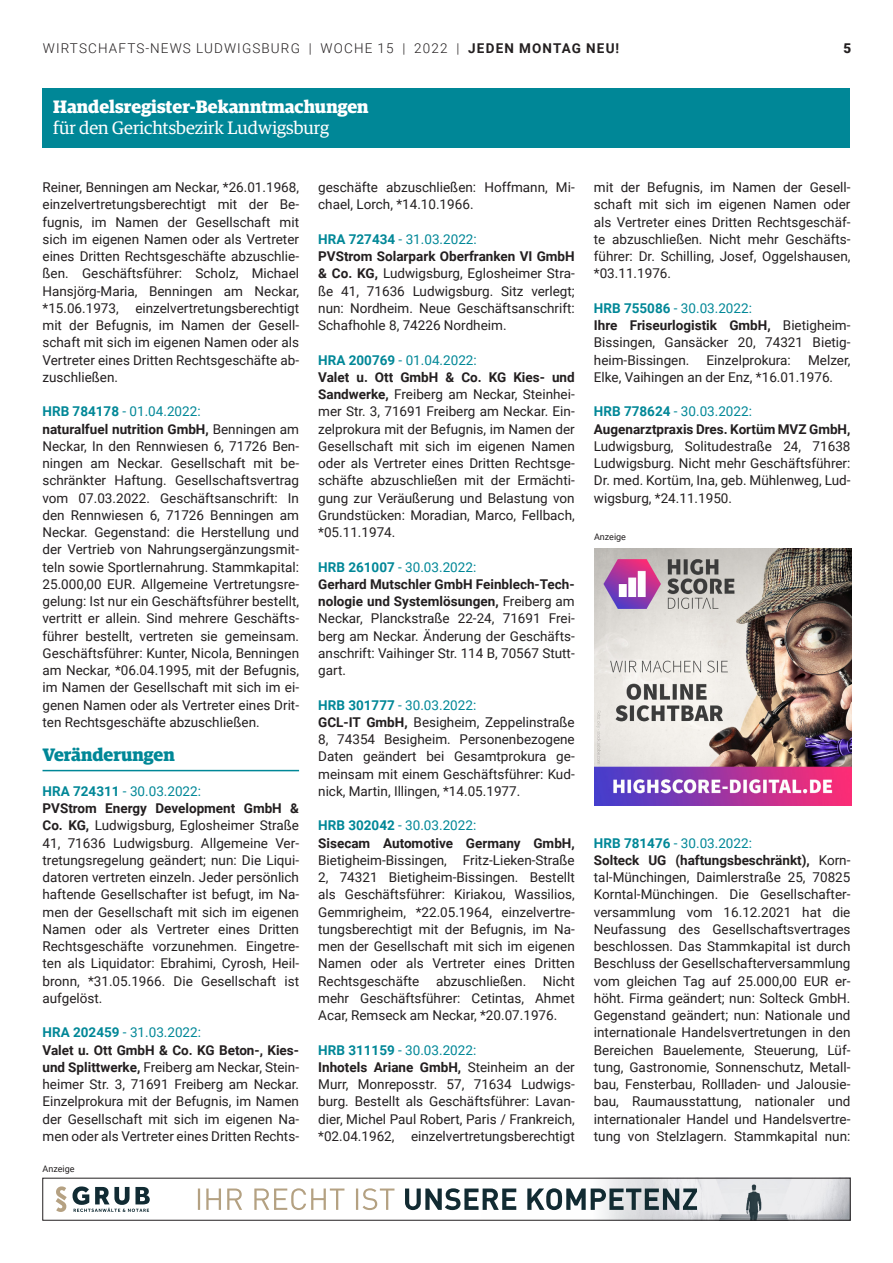
<style>
.page{position:relative;width:893px;height:1263px;background:#fff}
.page>*{position:absolute;margin:0;border:0;box-sizing:border-box;transform-origin:0 0}
.t1{font:700 18px "Guardian Egyp";color:#fff}
.t2{font:18px "Guardian Egyp";color:#fff}
.Rubrik_grauer_Balken{font:700 18px "Guardian Egyp";color:#008797}
.Grundtext{font:13.5px/17.2px "Roboto";color:#231f20;text-align:justify}
.HRA-HRB{font:13.5px "Roboto";color:#008797}
.t3{font:300 13.5px "Roboto";letter-spacing:.085em;color:#231f20}
.t4{font:900 13.5px "Roboto";color:#231f20}
.HRA-HRB-2{font:9px "Roboto";color:#231f20}
.s1{font-weight:700}
</style>
<div class="page">
<div style="left:43px;top:88px;width:807px;height:60px;background:#008797"></div>
<img style="left:602px;top:1180px;width:246px;height:38px">
<svg style="left:405px;top:1188px;width:292px;height:22px"></svg>
<svg style="left:198px;top:1188px;width:196px;height:22px"></svg>
<svg style="left:56px;top:1186px;width:11px;height:26px"></svg>
<svg style="left:73px;top:1186px;width:77px;height:26px"></svg>
<hr style="left:43px;top:770px;width:256px;height:1px;background:#008797">
<img style="left:594px;top:548px;width:258px;height:258px">
<p class="t3" style="left:43px;top:38px;width:578px">WIRTSCHAFTS-NEWS LUDWIGSBURG | WOCHE 15 | 2022 | <span class="s1">JEDEN MONTAG NEU!</span></p>
<p class="t4" style="left:843px;top:38px;width:9px">5</p>
<h1 class="t1" style="left:53px;top:93px;width:317px">Handelsregister-Bekanntmachungen</h1>
<h1 class="t2" style="left:53px;top:116px;width:277px">für den Gerichtsbezirk Ludwigsburg</h1>
<p class="Grundtext" style="left:43px;top:178px;width:258px">Reiner, Benningen am Neckar, *26.01.1968, einzelvertretungsberechtigt mit der Be&shy;fugnis, im Namen der Gesellschaft mit sich im eigenen Namen oder als Vertreter eines Dritten Rechtsgeschäfte abzuschlie&shy;ßen. Geschäftsführer: Scholz, Michael Hansjörg-Maria, Benningen am Neckar, *15.06.1973, einzelvertretungsberechtigt mit der Befugnis, im Namen der Gesell&shy;schaft mit sich im eigenen Namen oder als Vertreter eines Dritten Rechtsgeschäfte ab&shy;zuschließen.</p>
<p class="HRA-HRB" style="left:43px;top:402px;width:160px"><span class="s1">HRB 784178</span> - 01.04.2022:</p>
<p class="Grundtext" style="left:43px;top:420px;width:258px"><span class="s1">naturalfuel nutrition GmbH,</span> Benningen am Neckar, In den Rennwiesen 6, 71726 Ben&shy;ningen am Neckar. Gesellschaft mit be&shy;schränkter Haftung. Gesellschaftsvertrag vom 07.03.2022. Geschäftsanschrift: In den Rennwiesen 6, 71726 Benningen am Neckar. Gegenstand: die Herstellung und der Vertrieb von Nahrungsergänzungsmit&shy;teln sowie Sportlernahrung. Stammkapital:<br>25.000,00 EUR. Allgemeine Vertretungsre&shy;gelung: Ist nur ein Geschäftsführer bestellt, vertritt er allein. Sind mehrere Geschäfts&shy;führer bestellt, vertreten sie gemeinsam.<br>Geschäftsführer: Kunter, Nicola, Benningen am Neckar, *06.04.1995, mit der Befugnis, im Namen der Gesellschaft mit sich im ei&shy;genen Namen oder als Vertreter eines Drit&shy;ten Rechtsgeschäfte abzuschließen.</p>
<p class="Rubrik_grauer_Balken" style="left:43px;top:741px;width:134px">Veränderungen</p>
<p class="HRA-HRB" style="left:43px;top:781px;width:160px"><span class="s1">HRA 724311</span> - 30.03.2022:</p>
<p class="Grundtext" style="left:43px;top:799px;width:258px"><span class="s1">PVStrom Energy Development GmbH &amp; Co. KG,</span> Ludwigsburg, Eglosheimer Straße 41, 71636 Ludwigsburg. Allgemeine Ver&shy;tretungsregelung geändert; nun: Die Liqui&shy;datoren vertreten einzeln. Jeder persönlich haftende Gesellschafter ist befugt, im Na&shy;men der Gesellschaft mit sich im eigenen Namen oder als Vertreter eines Dritten Rechtsgeschäfte vorzunehmen. Eingetre&shy;ten als Liquidator: Ebrahimi, Cyrosh, Heil&shy;bronn, *31.05.1966. Die Gesellschaft ist aufgelöst.</p>
<p class="HRA-HRB" style="left:43px;top:1023px;width:160px"><span class="s1">HRA 202459</span> - 31.03.2022:</p>
<p class="Grundtext" style="left:43px;top:1041px;width:258px"><span class="s1">Valet u. Ott GmbH &amp; Co. KG Beton-, Kies&shy;und Splittwerke,</span> Freiberg am Neckar, Stein&shy;heimer Str. 3, 71691 Freiberg am Neckar.<br>Einzelprokura mit der Befugnis, im Namen der Gesellschaft mit sich im eigenen Na&shy;men oder als Vertreter eines Dritten Rechts-</p>
<p class="HRA-HRB-2" style="left:43px;top:1162px;width:34px">Anzeige</p>
<p class="Grundtext" style="left:318px;top:178px;width:258px">geschäfte abzuschließen: Hoffmann, Mi&shy;chael, Lorch, *14.10.1966.</p>
<p class="HRA-HRB" style="left:318px;top:229px;width:160px"><span class="s1">HRA 727434</span> - 31.03.2022:</p>
<p class="Grundtext" style="left:318px;top:247px;width:258px"><span class="s1">PVStrom Solarpark Oberfranken VI GmbH &amp; Co. KG,</span> Ludwigsburg, Eglosheimer Stra&shy;ße 41, 71636 Ludwigsburg. Sitz verlegt; nun: Nordheim. Neue Geschäftsanschrift:<br>Schafhohle 8, 74226 Nordheim.</p>
<p class="HRA-HRB" style="left:318px;top:350px;width:160px"><span class="s1">HRA 200769</span> - 01.04.2022:</p>
<p class="Grundtext" style="left:318px;top:368px;width:258px"><span class="s1">Valet u. Ott GmbH &amp; Co. KG Kies- und Sandwerke,</span> Freiberg am Neckar, Steinhei&shy;mer Str. 3, 71691 Freiberg am Neckar. Ein&shy;zelprokura mit der Befugnis, im Namen der Gesellschaft mit sich im eigenen Namen oder als Vertreter eines Dritten Rechtsge&shy;schäfte abzuschließen mit der Ermächti&shy;gung zur Veräußerung und Belastung von Grundstücken: Moradian, Marco, Fellbach, *05.11.1974.</p>
<p class="HRA-HRB" style="left:318px;top:557px;width:160px"><span class="s1">HRB 261007</span> - 30.03.2022:</p>
<p class="Grundtext" style="left:318px;top:575px;width:258px"><span class="s1">Gerhard Mutschler GmbH Feinblech-Tech&shy;nologie und Systemlösungen,</span> Freiberg am Neckar, Planckstraße 22-24, 71691 Frei&shy;berg am Neckar. Änderung der Geschäfts&shy;anschrift: Vaihinger Str. 114 B, 70567 Stutt&shy;gart.</p>
<p class="HRA-HRB" style="left:318px;top:695px;width:160px"><span class="s1">HRB 301777</span> - 30.03.2022:</p>
<p class="Grundtext" style="left:318px;top:713px;width:258px"><span class="s1">GCL-IT GmbH,</span> Besigheim, Zeppelinstraße 8, 74354 Besigheim. Personenbezogene Daten geändert bei Gesamtprokura ge&shy;meinsam mit einem Geschäftsführer: Kud&shy;nick, Martin, Illingen, *14.05.1977.</p>
<p class="HRA-HRB" style="left:318px;top:816px;width:160px"><span class="s1">HRB 302042</span> - 30.03.2022:</p>
<p class="Grundtext" style="left:318px;top:834px;width:258px"><span class="s1">Sisecam Automotive Germany GmbH, </span>Bietigheim-Bissingen, Fritz-Lieken-Straße 2, 74321 Bietigheim-Bissingen. Bestellt als Geschäftsführer: Kiriakou, Wassilios, Gemmrigheim, *22.05.1964, einzelvertre&shy;tungsberechtigt mit der Befugnis, im Na&shy;men der Gesellschaft mit sich im eigenen Namen oder als Vertreter eines Dritten Rechtsgeschäfte abzuschließen. Nicht mehr Geschäftsführer: Cetintas, Ahmet Acar, Remseck am Neckar, *20.07.1976.</p>
<p class="HRA-HRB" style="left:318px;top:1040px;width:160px"><span class="s1">HRB 311159</span> - 30.03.2022:</p>
<p class="Grundtext" style="left:318px;top:1058px;width:258px"><span class="s1">Inhotels Ariane GmbH,</span> Steinheim an der Murr, Monreposstr. 57, 71634 Ludwigs&shy;burg. Bestellt als Geschäftsführer: Lavan&shy;dier, Michel Paul Robert, Paris / Frankreich, *02.04.1962, einzelvertretungsberechtigt</p>
<p class="Grundtext" style="left:594px;top:178px;width:258px">mit der Befugnis, im Namen der Gesell&shy;schaft mit sich im eigenen Namen oder als Vertreter eines Dritten Rechtsgeschäf&shy;te abzuschließen. Nicht mehr Geschäfts&shy;führer: Dr. Schilling, Josef, Oggelshausen, *03.11.1976.</p>
<p class="HRA-HRB" style="left:594px;top:298px;width:160px"><span class="s1">HRB 755086</span> - 30.03.2022:</p>
<p class="Grundtext" style="left:594px;top:316px;width:258px"><span class="s1">Ihre Friseurlogistik GmbH,</span> Bietigheim-Bissingen, Gansäcker 20, 74321 Bietig&shy;heim-Bissingen.</p>
<p class="Grundtext" style="left:594px;top:351px;width:258px;text-indent:214px">Melzer,<br>Elke, Vaihingen an der Enz, *16.01.1976.</p>
<p class="HRA-HRB" style="left:594px;top:402px;width:160px"><span class="s1">HRB 778624</span> - 30.03.2022:</p>
<p class="Grundtext" style="left:594px;top:420px;width:258px"><span class="s1">Augenarztpraxis Dres. Kortüm MVZ GmbH, </span>Ludwigsburg, Solitudestraße 24, 71638<br>Ludwigsburg. Nicht mehr Geschäftsführer:<br>Dr. med. Kortüm, Ina, geb. Mühlenweg, Lud&shy;wigsburg, *24.11.1950.</p>
<p class="Grundtext" style="left:707px;top:351px;width:86px">Einzelprokura:</p>
<p class="HRA-HRB-2" style="left:594px;top:530px;width:34px">Anzeige</p>
<p class="HRA-HRB" style="left:594px;top:833px;width:160px"><span class="s1">HRB 781476</span> - 30.03.2022:</p>
<p class="Grundtext" style="left:594px;top:851px;width:258px"><span class="s1">Solteck UG (haftungsbeschränkt),</span> Korn&shy;tal-Münchingen, Daimlerstraße 25, 70825<br>Korntal-Münchingen. Die Gesellschafter&shy;versammlung vom 16.12.2021 hat die Neufassung des Gesellschaftsvertrages beschlossen. Das Stammkapital ist durch Beschluss der Gesellschafterversammlung vom gleichen Tag auf 25.000,00 EUR er&shy;höht. Firma geändert; nun: Solteck GmbH.<br>Gegenstand geändert; nun: Nationale und internationale Handelsvertretungen in den Bereichen Bauelemente, Steuerung, Lüf&shy;tung, Gastronomie, Sonnenschutz, Metall&shy;bau, Fensterbau, Rollladen- und Jalousie&shy;bau, Raumausstattung, nationaler und internationaler Handel und Handelsvertre&shy;tung von Stelzlagern. Stammkapital nun:</p>
</div>
